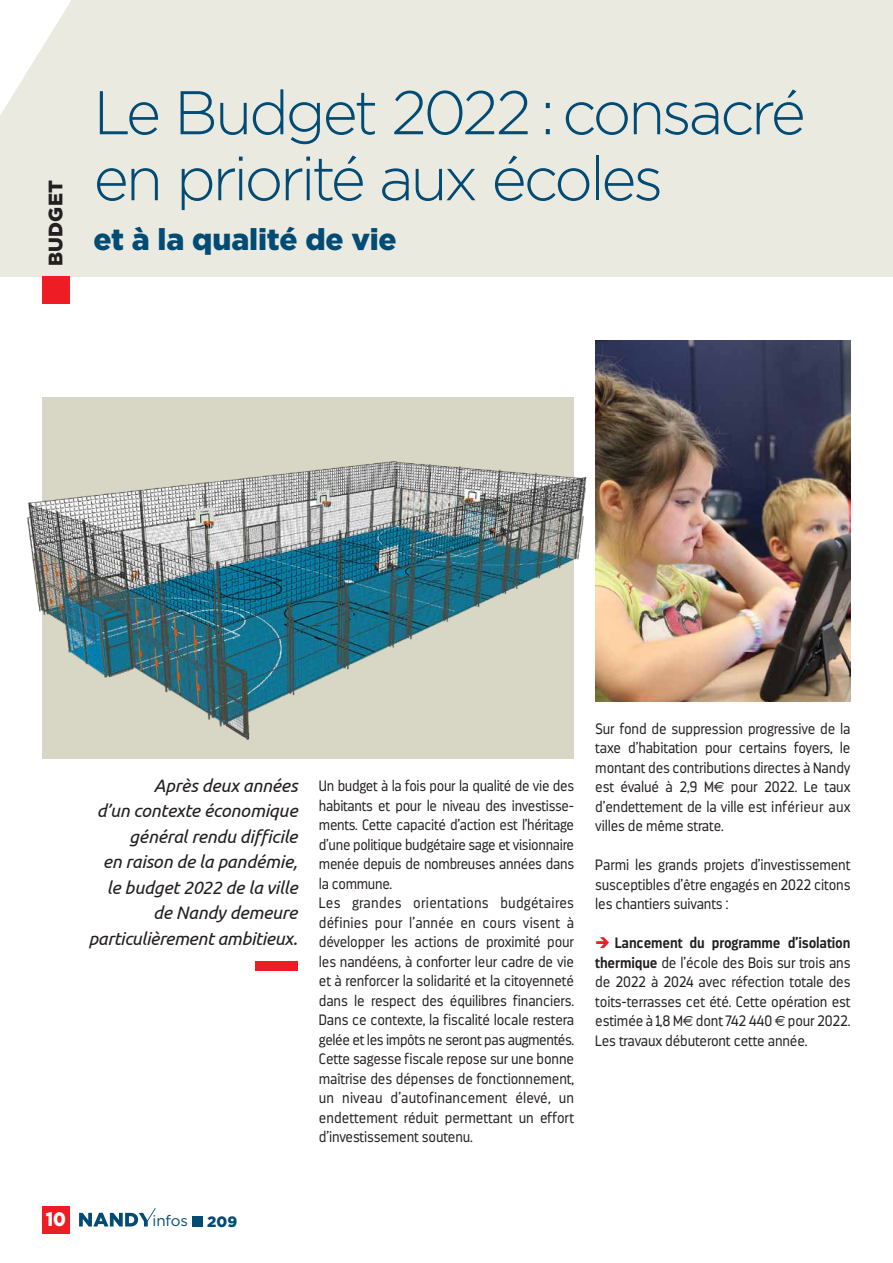
<style>
.page{position:relative;width:893px;height:1263px;background:#fff}
.page>*{position:absolute;margin:0;border:0;box-sizing:border-box;transform-origin:0 0}
.Grand_titre{font:300 61.5px/66px "Gotham";letter-spacing:-.055em;color:#014b75}
.Grand_titre_2{font:900 30px "Gotham";letter-spacing:-.005em;color:#014b75}
.Rubrique{font:900 19.5px "Gotham";letter-spacing:.015em;color:#231f20}
.t1{font:900 19.5px "Gotham";color:#fff;scale:.9 1}
.Chapo{font:italic 18px/25.5px "Ubuntu";letter-spacing:-.015em;color:#231f20;text-align:right}
.t2{font:15.15px "Gotham";letter-spacing:-.01em;color:#014b75}
.Chapo-2{font:300 15px/19.5px "Darwin";letter-spacing:-.01em;color:#231f20;text-align:justify;scale:.95 1}
.Chapo-3{font:300 15px/19.5px "Darwin";letter-spacing:-.01em;color:#231f20;text-align:justify;scale:.94 1}
.t3{font:900 15px "Gotham";color:#014b75}
.s1{font-family:"Euro Sans";font-weight:400}
.s2{color:#ee1d23}
.s3{font-weight:700}
</style>
<div class="page">
<div style="left:192px;top:1216px;width:11px;height:11px;background:#014b75"></div>
<svg style="left:79px;top:1208px;width:77px;height:18px"></svg>
<div style="left:43px;top:398px;width:531px;height:361px;background:#d8d7c5"></div>
<div style="left:0;top:0;width:893px;height:276px;background:#eaeae0"></div>
<div style="left:43px;top:276px;width:27px;height:28px;background:#ee1d23"></div>
<div style="left:43px;top:1206px;width:27px;height:27px;background:#ee1d23"></div>
<svg style="left:0;top:0;width:71px;height:115px"></svg>
<img style="left:26px;top:444px;width:561px;height:310px">
<img style="left:595px;top:340px;width:255px;height:362px">
<div style="left:255px;top:961px;width:43px;height:9px;background:#ee1d23"></div>
<p class="Rubrique" style="left:42px;top:266px;width:87px;rotate:-90deg">BUDGET</p>
<p class="Grand_titre" style="left:94px;top:78px;width:714px">Le Budget 2022 : consacré en priorité aux écoles</p>
<p class="Grand_titre_2" style="left:94px;top:218px;width:305px">et à la qualité de vie</p>
<p class="Chapo" style="left:88px;top:772px;width:211px">Après deux années<br>d’un contexte économique général rendu difficile<br>en raison de la pandémie, le budget 2022 de la ville de Nandy demeure particulièrement ambitieux.</p>
<p class="Chapo-3" style="left:319px;top:776px;width:273px">Un budget à la fois pour la qualité de vie des habitants et pour le niveau des investisse&shy;ments. Cette capacité d’action est l’héritage d’une politique budgétaire sage et visionnaire menée depuis de nombreuses années dans la commune.</p>
<p class="Chapo-2" style="left:319px;top:893px;width:270px">Les grandes orientations budgétaires définies pour l’année en cours visent à développer les actions de proximité pour les nandéens, à conforter leur cadre de vie et à renforcer la solidarité et la citoyenneté dans le respect des équilibres financiers.<br>Dans ce contexte, la fiscalité locale restera gelée et les impôts ne seront pas augmentés.<br>Cette sagesse fiscale repose sur une bonne maîtrise des dépenses de fonctionnement, un niveau d’autofinancement élevé, un endettement réduit permettant un effort d’investissement soutenu.</p>
<p class="Chapo-2" style="left:595px;top:719px;width:270px">Sur fond de suppression progressive de la taxe d’habitation pour certains foyers, le montant des contributions directes à Nandy est évalué à 2,9 M<span class="s1">E</span> pour 2022. Le taux d’endettement de la ville est inférieur aux villes de même strate.</p>
<p class="Chapo-2" style="left:595px;top:855px;width:270px">Parmi les grands projets d’investissement susceptibles d’être engagés en 2022 citons les chantiers suivants :</p>
<p class="Chapo-2" style="left:595px;top:933px;width:270px"><span class="s2">➔</span> <span class="s3">Lancement du programme d’isolation thermique</span> de l’école des Bois sur trois ans de 2022 à 2024 avec réfection totale des toits-terrasses cet été. Cette opération est estimée à 1,8 M<span class="s1">E</span> dont 742 440 <span class="s1">E</span> pour 2022.<br>Les travaux débuteront cette année.</p>
<p class="t1" style="left:46px;top:1206px;width:24px">10</p>
<p class="t2" style="left:153px;top:1211px;width:37px">infos</p>
<p class="t3" style="left:207px;top:1211px;width:31px">209</p>
</div>
